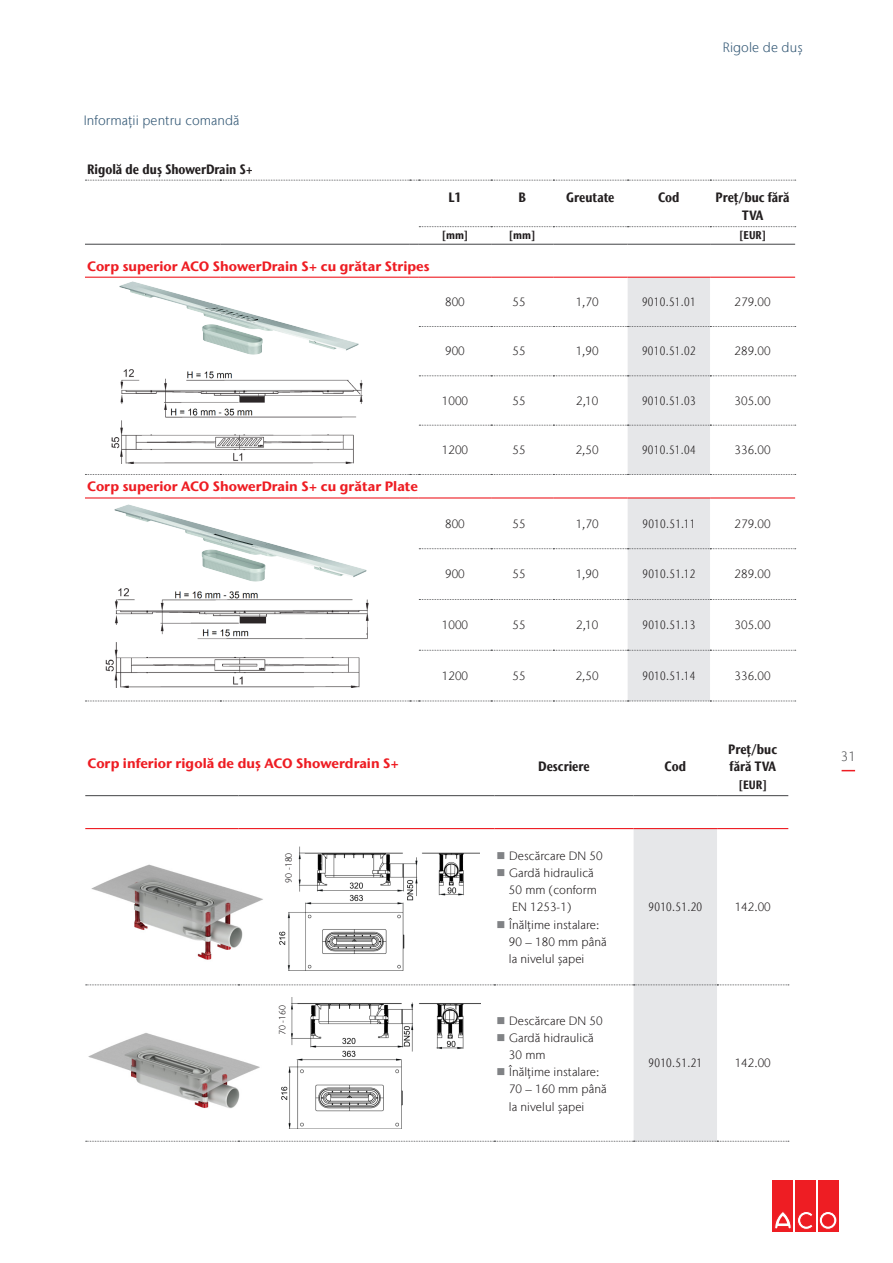
<style>
.page{position:relative;width:893px;height:1263px;background:#fff}
.page>*{position:absolute;margin:0;border:0;box-sizing:border-box;transform-origin:0 0}
.Product_name{font:700 13.5px "Stone Sans IIITC Com";color:#ee1d23}
.X-axis{font:700 condensed 13.5px/17.9px "Stone Sans IIITC Com";color:#231f20;text-align:center}
.X-axis-2{font:700 13.5px "Stone Sans IIITC Com";color:#ee1d23}
.Info_box_title{font:300 13.5px "Stone Sans IIITC Com";letter-spacing:.005em;color:#335875}
.Rubrication{font:300 13.5px "Stone Sans IIITC Com";letter-spacing:.005em;color:#335875}
.t1{font:300 13.5px "Stone Sans IIITC Com";color:#57585a}
.Enumeration_1{font:300 12px "Stone Sans IIITC Com";letter-spacing:.005em;color:#231f20}
.Price{font:300 12px "Stone Sans IIITC Com";color:#282526}
.t2{font:300 condensed 12px "Stone Sans IIITC Com";letter-spacing:.025em;color:#282526}
.Text{font:300 12px "Stone Sans IIITC Com";color:#282526}
.t3{font:300 condensed 12px "Stone Sans IIITC Com";letter-spacing:.025em;color:#231f20}
.X-axis-3{font:700 condensed 12px "Stone Sans IIITC Com";color:#231f20}
.X-axis___Dimensions{font:700 condensed 11.25px "Stone Sans IIITC Com";color:#231f20}
.X-axis-4{font:700 condensed 11.25px "Stone Sans IIITC Com";color:#231f20}
.t4{font:300 9px "Stone Sans IIITC Com";letter-spacing:.005em;color:#231f20}
.s1{color:#808285}
</style>
<div class="page">
<svg style="left:419px;top:226px;width:377px;height:1px"></svg>
<hr style="left:85px;top:244px;width:135px;height:1px;background:#57585a">
<svg style="left:85px;top:180px;width:711px;height:1px"></svg>
<svg style="left:85px;top:277px;width:711px;height:425px"></svg>
<hr style="left:220px;top:244px;width:190px;height:1px;background:#57585a">
<hr style="left:419px;top:244px;width:72px;height:1px;background:#57585a">
<hr style="left:491px;top:244px;width:62px;height:1px;background:#57585a">
<hr style="left:553px;top:244px;width:75px;height:1px;background:#57585a">
<hr style="left:628px;top:244px;width:82px;height:1px;background:#57585a">
<hr style="left:710px;top:244px;width:85px;height:1px;background:#57585a">
<img style="left:119px;top:280px;width:240px;height:76px">
<img style="left:111px;top:369px;width:260px;height:94px">
<img style="left:113px;top:503px;width:254px;height:80px">
<img style="left:104px;top:588px;width:273px;height:99px">
<hr style="left:85px;top:828px;width:153px;height:1px;background:#ee1d23">
<svg style="left:86px;top:828px;width:703px;height:314px"></svg>
<hr style="left:85px;top:795px;width:153px;height:1px;background:#57585a">
<hr style="left:238px;top:795px;width:256px;height:1px;background:#57585a">
<hr style="left:494px;top:795px;width:140px;height:1px;background:#57585a">
<hr style="left:634px;top:795px;width:83px;height:1px;background:#57585a">
<hr style="left:717px;top:795px;width:71px;height:1px;background:#57585a">
<img style="left:87px;top:850px;width:177px;height:114px">
<img style="left:87px;top:1007px;width:176px;height:113px">
<img style="left:280px;top:997px;width:200px;height:131px">
<img style="left:278px;top:847px;width:201px;height:124px">
<div style="left:283px;top:844px;width:14px;height:46px;background:#fff"></div>
<div style="left:276px;top:997px;width:15px;height:46px;background:#fff"></div>
<div style="left:773px;top:1180px;width:20px;height:51px;background:#ee1d23"></div>
<svg style="left:775px;top:1212px;width:16px;height:17px"></svg>
<div style="left:795px;top:1180px;width:21px;height:51px;background:#ee1d23"></div>
<svg style="left:797px;top:1211px;width:16px;height:18px"></svg>
<div style="left:818px;top:1180px;width:20px;height:51px;background:#ee1d23"></div>
<svg style="left:819px;top:1211px;width:18px;height:18px"></svg>
<div style="left:819px;top:1211px;width:18px;height:18px;border:1px solid #ee1d23;border-radius:50%"></div>
<div style="left:822px;top:1214px;width:12px;height:12px;background:#ee1d23;border-radius:50%"></div>
<div style="left:822px;top:1214px;width:12px;height:12px;border:1px solid #ee1d23;border-radius:50%"></div>
<svg style="left:842px;top:770px;width:13px;height:1px"></svg>
<p class="Rubrication" style="left:723px;top:38px;width:81px">Rigole de duș</p>
<p class="Info_box_title" style="left:84px;top:112px;width:157px">Informații pentru comandă</p>
<p class="X-axis" style="left:87px;top:160px;width:167px">Rigolă de duș ShowerDrain S+</p>
<p class="Product_name" style="left:87px;top:257px;width:344px">Corp superior ACO ShowerDrain S+ cu grătar Stripes</p>
<p class="Product_name" style="left:87px;top:478px;width:332px">Corp superior ACO ShowerDrain S+ cu grătar Plate</p>
<p class="X-axis" style="left:448px;top:189px;width:15px">L1</p>
<p class="X-axis" style="left:518px;top:189px;width:9px">B</p>
<p class="X-axis" style="left:566px;top:189px;width:50px">Greutate</p>
<p class="X-axis" style="left:658px;top:189px;width:23px">Cod</p>
<p class="X-axis" style="left:716px;top:189px;width:75px">Preț/buc fără<br>TVA</p>
<p class="X-axis___Dimensions" style="left:442px;top:228px;width:28px">[mm]</p>
<p class="X-axis___Dimensions" style="left:509px;top:228px;width:28px">[mm]</p>
<p class="X-axis-4" style="left:739px;top:228px;width:28px">[EUR]</p>
<p class="Text" style="left:445px;top:295px;width:21px">800</p>
<p class="Price" style="left:512px;top:295px;width:15px">55</p>
<p class="Price" style="left:576px;top:295px;width:24px">1,70</p>
<p class="t2" style="left:642px;top:295px;width:55px">9010.51.01</p>
<p class="Price" style="left:735px;top:295px;width:38px">279.00</p>
<p class="Text" style="left:445px;top:344px;width:21px">900</p>
<p class="Price" style="left:512px;top:344px;width:15px">55</p>
<p class="Price" style="left:576px;top:344px;width:24px">1,90</p>
<p class="t2" style="left:642px;top:344px;width:55px">9010.51.02</p>
<p class="Price" style="left:735px;top:344px;width:38px">289.00</p>
<p class="Text" style="left:442px;top:393px;width:28px">1000</p>
<p class="Price" style="left:512px;top:393px;width:15px">55</p>
<p class="Price" style="left:576px;top:393px;width:24px">2,10</p>
<p class="t2" style="left:642px;top:393px;width:55px">9010.51.03</p>
<p class="Price" style="left:735px;top:393px;width:38px">305.00</p>
<p class="Text" style="left:442px;top:442px;width:28px">1200</p>
<p class="Price" style="left:512px;top:442px;width:15px">55</p>
<p class="Price" style="left:576px;top:442px;width:24px">2,50</p>
<p class="t2" style="left:642px;top:443px;width:55px">9010.51.04</p>
<p class="Price" style="left:735px;top:442px;width:38px">336.00</p>
<p class="Text" style="left:445px;top:516px;width:21px">800</p>
<p class="Price" style="left:512px;top:516px;width:15px">55</p>
<p class="Price" style="left:576px;top:516px;width:24px">1,70</p>
<p class="t2" style="left:642px;top:516px;width:54px">9010.51.11</p>
<p class="Price" style="left:735px;top:516px;width:38px">279.00</p>
<p class="Text" style="left:445px;top:567px;width:21px">900</p>
<p class="Price" style="left:512px;top:567px;width:15px">55</p>
<p class="Price" style="left:576px;top:567px;width:24px">1,90</p>
<p class="t2" style="left:642px;top:567px;width:54px">9010.51.12</p>
<p class="Price" style="left:735px;top:567px;width:38px">289.00</p>
<p class="Text" style="left:442px;top:617px;width:28px">1000</p>
<p class="Price" style="left:512px;top:617px;width:15px">55</p>
<p class="Price" style="left:576px;top:617px;width:24px">2,10</p>
<p class="t2" style="left:642px;top:618px;width:54px">9010.51.13</p>
<p class="Price" style="left:735px;top:617px;width:38px">305.00</p>
<p class="Text" style="left:442px;top:668px;width:28px">1200</p>
<p class="Price" style="left:512px;top:668px;width:15px">55</p>
<p class="Price" style="left:576px;top:668px;width:24px">2,50</p>
<p class="t2" style="left:642px;top:668px;width:54px">9010.51.14</p>
<p class="Price" style="left:735px;top:668px;width:38px">336.00</p>
<p class="X-axis-2" style="left:87px;top:754px;width:313px">Corp inferior rigolă de duș ACO Showerdrain S+</p>
<p class="X-axis" style="left:538px;top:757px;width:53px">Descriere</p>
<p class="X-axis" style="left:665px;top:757px;width:23px">Cod</p>
<p class="X-axis" style="left:728px;top:740px;width:50px;text-align:left">Preț/buc fără TVA</p>
<p class="X-axis-3" style="left:738px;top:777px;width:30px">[EUR]</p>
<p class="t4" style="left:283px;top:882px;width:31px;rotate:-90deg">90 -180</p>
<p class="t4" style="left:277px;top:1035px;width:31px;rotate:-90deg">70 -160</p>
<p class="Enumeration_1" style="left:496px;top:848px;width:108px"><span class="s1">■</span> Descărcare DN 50</p>
<p class="Enumeration_1" style="left:496px;top:865px;width:99px"><span class="s1">■</span> Gardă hidraulică</p>
<p class="Enumeration_1" style="left:509px;top:883px;width:90px">50 mm (conform</p>
<p class="Enumeration_1" style="left:512px;top:900px;width:61px">EN 1253-1)</p>
<p class="Enumeration_1" style="left:496px;top:917px;width:105px"><span class="s1">■</span> Înălțime instalare:</p>
<p class="Enumeration_1" style="left:509px;top:934px;width:99px">90 – 180 mm până</p>
<p class="Enumeration_1" style="left:509px;top:951px;width:77px">la nivelul șapei</p>
<p class="Enumeration_1" style="left:496px;top:1013px;width:108px"><span class="s1">■</span> Descărcare DN 50</p>
<p class="Enumeration_1" style="left:496px;top:1030px;width:99px"><span class="s1">■</span> Gardă hidraulică</p>
<p class="Enumeration_1" style="left:509px;top:1047px;width:38px">30 mm</p>
<p class="Enumeration_1" style="left:496px;top:1065px;width:105px"><span class="s1">■</span> Înălțime instalare:</p>
<p class="Enumeration_1" style="left:509px;top:1082px;width:99px">70 – 160 mm până</p>
<p class="Enumeration_1" style="left:509px;top:1099px;width:77px">la nivelul șapei</p>
<p class="t3" style="left:649px;top:899px;width:55px">9010.51.20</p>
<p class="Enumeration_1" style="left:735px;top:899px;width:38px">142.00</p>
<p class="t3" style="left:649px;top:1056px;width:55px">9010.51.21</p>
<p class="Enumeration_1" style="left:735px;top:1056px;width:38px">142.00</p>
<p class="t1" style="left:841px;top:748px;width:16px">31</p>
</div>
